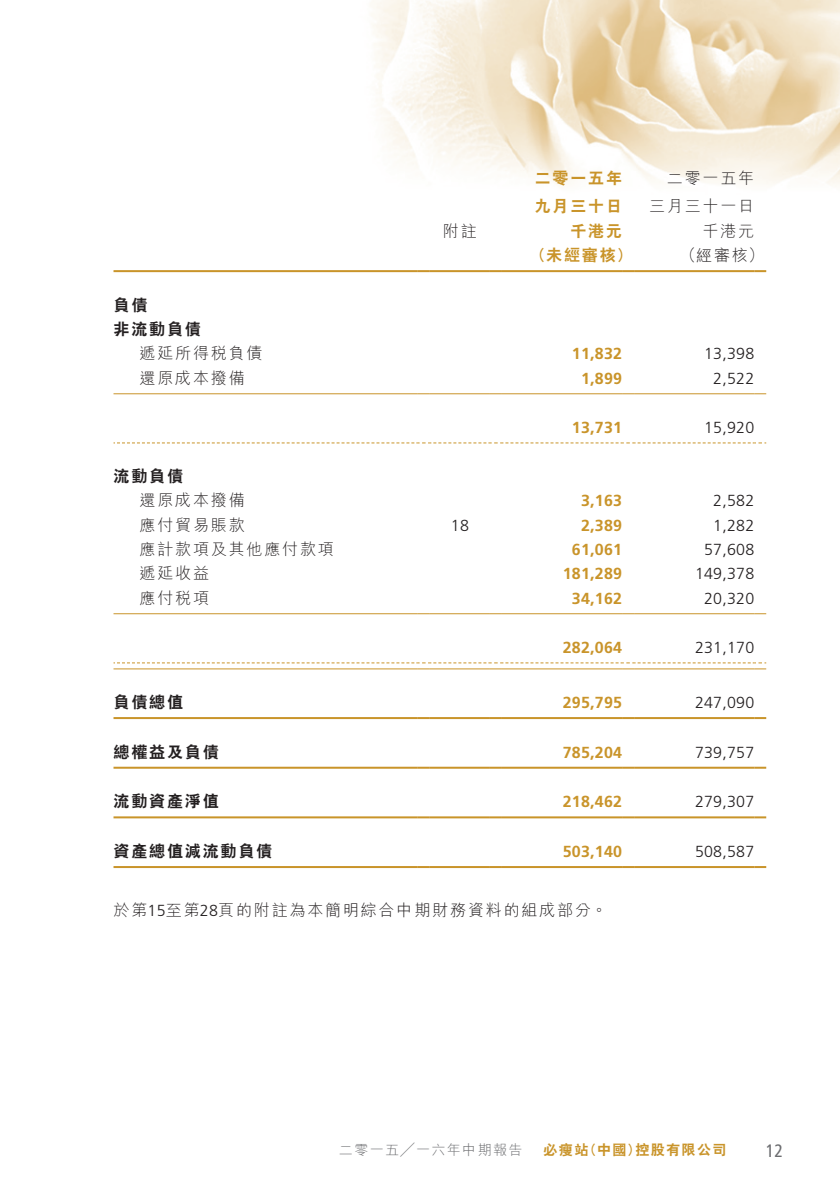
<style>
.page{position:relative;width:840px;height:1191px;background:#fff}
.page>*{position:absolute;margin:0;border:0;box-sizing:border-box;transform-origin:0 0}
.t1{font:condensed 18px "Frutiger LT Std";color:#6c6d70}
._31_table_tab_6pt{font:300 16px "Frutiger LT Std";letter-spacing:.015em;color:#231f20}
._31_table_tab_6pt-2{font:700 16px "Frutiger LT Std";letter-spacing:.015em;color:#c9942a}
._15_Table_Stub{font:300 16px "M Hei HK";letter-spacing:.115em;color:#231f20}
._15_Table_Stub-2{font:800 16px "C Hei 2 HK";letter-spacing:.115em;color:#231f20}
._11_P0{font:300 16px "M Hei HK";letter-spacing:.115em;color:#231f20}
._31_table_tab_6pt-3{font:300 16px/28px "M Hei HK";letter-spacing:.115em;color:#231f20;text-align:right}
._31_table_tab_6pt-4{font:800 16px/28px "C Hei 2 HK";letter-spacing:.115em;color:#c9942a}
._11_P0-2{font:800 16px "C Hei 2 HK";color:#c9942a}
.t2{font:800 14px "C Hei 2 HK";letter-spacing:.1em;color:#c9942a}
.t3{font:300 14px "M Hei HK";letter-spacing:.1em;color:#6c6d70}
.s1{font-family:"Frutiger LT Std"}
</style>
<div class="page">
<img style="left:113px;top:0;width:726px;height:869px">
<hr style="left:113px;top:270px;width:304px;height:2px;background:#c9942a">
<svg style="left:417px;top:270px;width:12px;height:2px"></svg>
<hr style="left:429px;top:270px;width:60px;height:2px;background:#c9942a">
<svg style="left:489px;top:270px;width:12px;height:2px"></svg>
<hr style="left:501px;top:270px;width:120px;height:2px;background:#c9942a">
<svg style="left:621px;top:270px;width:12px;height:2px"></svg>
<hr style="left:633px;top:270px;width:120px;height:2px;background:#c9942a">
<svg style="left:753px;top:270px;width:12px;height:2px"></svg>
<hr style="left:113px;top:717px;width:304px;height:2px;background:#c9942a">
<svg style="left:417px;top:717px;width:12px;height:2px"></svg>
<hr style="left:429px;top:717px;width:60px;height:2px;background:#c9942a">
<svg style="left:489px;top:717px;width:12px;height:2px"></svg>
<hr style="left:501px;top:717px;width:120px;height:2px;background:#c9942a">
<svg style="left:621px;top:717px;width:12px;height:2px"></svg>
<hr style="left:633px;top:717px;width:120px;height:2px;background:#c9942a">
<svg style="left:753px;top:717px;width:12px;height:2px"></svg>
<hr style="left:113px;top:766px;width:304px;height:2px;background:#c9942a">
<svg style="left:417px;top:766px;width:12px;height:2px"></svg>
<hr style="left:429px;top:766px;width:60px;height:2px;background:#c9942a">
<svg style="left:489px;top:766px;width:12px;height:2px"></svg>
<hr style="left:501px;top:766px;width:120px;height:2px;background:#c9942a">
<svg style="left:621px;top:766px;width:12px;height:2px"></svg>
<hr style="left:633px;top:766px;width:120px;height:2px;background:#c9942a">
<svg style="left:753px;top:766px;width:12px;height:2px"></svg>
<hr style="left:113px;top:816px;width:304px;height:2px;background:#c9942a">
<svg style="left:417px;top:816px;width:12px;height:2px"></svg>
<hr style="left:429px;top:816px;width:60px;height:2px;background:#c9942a">
<svg style="left:489px;top:816px;width:12px;height:2px"></svg>
<hr style="left:501px;top:816px;width:120px;height:2px;background:#c9942a">
<svg style="left:621px;top:816px;width:12px;height:2px"></svg>
<hr style="left:633px;top:816px;width:120px;height:2px;background:#c9942a">
<svg style="left:753px;top:816px;width:12px;height:2px"></svg>
<hr style="left:113px;top:866px;width:304px;height:2px;background:#c9942a">
<svg style="left:417px;top:866px;width:12px;height:2px"></svg>
<hr style="left:429px;top:866px;width:60px;height:2px;background:#c9942a">
<svg style="left:489px;top:866px;width:12px;height:2px"></svg>
<hr style="left:501px;top:866px;width:120px;height:2px;background:#c9942a">
<svg style="left:621px;top:866px;width:12px;height:2px"></svg>
<hr style="left:633px;top:866px;width:120px;height:2px;background:#c9942a">
<svg style="left:753px;top:866px;width:12px;height:2px"></svg>
<hr style="left:113px;top:393px;width:304px;height:1px;background:#c9942a">
<svg style="left:417px;top:393px;width:12px;height:1px"></svg>
<hr style="left:429px;top:393px;width:60px;height:1px;background:#c9942a">
<svg style="left:489px;top:393px;width:12px;height:1px"></svg>
<hr style="left:501px;top:393px;width:120px;height:1px;background:#c9942a">
<svg style="left:621px;top:393px;width:12px;height:1px"></svg>
<hr style="left:633px;top:393px;width:120px;height:1px;background:#c9942a">
<svg style="left:753px;top:393px;width:12px;height:1px"></svg>
<hr style="left:113px;top:613px;width:304px;height:1px;background:#c9942a">
<svg style="left:417px;top:613px;width:12px;height:1px"></svg>
<hr style="left:429px;top:613px;width:60px;height:1px;background:#c9942a">
<svg style="left:489px;top:613px;width:12px;height:1px"></svg>
<hr style="left:501px;top:613px;width:120px;height:1px;background:#c9942a">
<svg style="left:621px;top:613px;width:12px;height:1px"></svg>
<hr style="left:633px;top:613px;width:120px;height:1px;background:#c9942a">
<svg style="left:753px;top:613px;width:12px;height:1px"></svg>
<svg style="left:113px;top:442px;width:652px;height:1px"></svg>
<svg style="left:113px;top:662px;width:652px;height:7px"></svg>
<p class="_31_table_tab_6pt-3" style="left:442px;top:216px;width:35px">附註</p>
<p class="_31_table_tab_6pt-4" style="left:534px;top:165px;width:89px">二零一五年九月三十日</p>
<p class="_31_table_tab_6pt-3" style="left:648px;top:164px;width:107px">二零一五年三月三十一日</p>
<p class="_31_table_tab_6pt-3" style="left:702px;top:216px;width:53px">千港元</p>
<p class="_31_table_tab_6pt-4" style="left:570px;top:217px;width:53px">千港元</p>
<p class="_11_P0-2" style="left:529px;top:244px;width:103px">（未經審核）</p>
<p class="_11_P0" style="left:679px;top:244px;width:86px">（經審核(</p>
<p class="_15_Table_Stub-2" style="left:113px;top:294px;width:35px">負債</p>
<p class="_15_Table_Stub-2" style="left:113px;top:318px;width:89px">非流動負債</p>
<p class="_15_Table_Stub" style="left:139px;top:342px;width:124px">遞延所得稅負債</p>
<p class="_31_table_tab_6pt-2" style="left:571px;top:344px;width:52px">11,832</p>
<p class="_31_table_tab_6pt" style="left:703px;top:345px;width:52px">13,398</p>
<p class="_15_Table_Stub" style="left:139px;top:367px;width:107px">還原成本撥備</p>
<p class="_31_table_tab_6pt-2" style="left:580px;top:369px;width:42px">1,899</p>
<p class="_31_table_tab_6pt" style="left:712px;top:369px;width:42px">2,522</p>
<p class="_31_table_tab_6pt-2" style="left:571px;top:418px;width:52px">13,731</p>
<p class="_31_table_tab_6pt" style="left:703px;top:418px;width:52px">15,920</p>
<p class="_15_Table_Stub-2" style="left:113px;top:465px;width:71px">流動負債</p>
<p class="_15_Table_Stub" style="left:139px;top:489px;width:107px">還原成本撥備</p>
<p class="_31_table_tab_6pt-2" style="left:580px;top:491px;width:42px">3,163</p>
<p class="_31_table_tab_6pt" style="left:712px;top:492px;width:42px">2,582</p>
<p class="_15_Table_Stub" style="left:139px;top:513px;width:107px">應付貿易賬款</p>
<p class="_31_table_tab_6pt" style="left:450px;top:516px;width:20px">18</p>
<p class="_31_table_tab_6pt-2" style="left:580px;top:516px;width:42px">2,389</p>
<p class="_31_table_tab_6pt" style="left:712px;top:516px;width:42px">1,282</p>
<p class="_15_Table_Stub" style="left:139px;top:538px;width:196px">應計款項及其他應付款項</p>
<p class="_31_table_tab_6pt-2" style="left:571px;top:540px;width:52px">61,061</p>
<p class="_31_table_tab_6pt" style="left:703px;top:540px;width:52px">57,608</p>
<p class="_15_Table_Stub" style="left:139px;top:562px;width:71px">遞延收益</p>
<p class="_31_table_tab_6pt-2" style="left:562px;top:564px;width:61px">181,289</p>
<p class="_31_table_tab_6pt" style="left:694px;top:565px;width:61px">149,378</p>
<p class="_15_Table_Stub" style="left:139px;top:586px;width:71px">應付稅項</p>
<p class="_31_table_tab_6pt-2" style="left:571px;top:589px;width:52px">34,162</p>
<p class="_31_table_tab_6pt" style="left:703px;top:589px;width:52px">20,320</p>
<p class="_31_table_tab_6pt-2" style="left:562px;top:638px;width:61px">282,064</p>
<p class="_31_table_tab_6pt" style="left:694px;top:638px;width:61px">231,170</p>
<p class="_15_Table_Stub-2" style="left:113px;top:691px;width:71px">負債總值</p>
<p class="_31_table_tab_6pt-2" style="left:562px;top:693px;width:61px">295,795</p>
<p class="_31_table_tab_6pt" style="left:694px;top:693px;width:61px">247,090</p>
<p class="_15_Table_Stub-2" style="left:113px;top:741px;width:107px">總權益及負債</p>
<p class="_31_table_tab_6pt-2" style="left:562px;top:742px;width:61px">785,204</p>
<p class="_31_table_tab_6pt" style="left:694px;top:743px;width:61px">739,757</p>
<p class="_15_Table_Stub-2" style="left:113px;top:790px;width:107px">流動資產淨值</p>
<p class="_31_table_tab_6pt-2" style="left:562px;top:792px;width:61px">218,462</p>
<p class="_31_table_tab_6pt" style="left:694px;top:792px;width:61px">279,307</p>
<p class="_15_Table_Stub-2" style="left:113px;top:840px;width:160px">資產總值減流動負債</p>
<p class="_31_table_tab_6pt-2" style="left:562px;top:842px;width:61px">503,140</p>
<p class="_31_table_tab_6pt" style="left:694px;top:842px;width:61px">508,587</p>
<p class="_11_P0" style="left:113px;top:899px;width:495px">於第<span class="s1">15</span>至第<span class="s1">28</span>頁的附註為本簡明綜合中期財務資料的組成部分。</p>
<p class="t3" style="left:339px;top:1139px;width:185px">二零一五╱一六年中期報告</p>
<p class="t2" style="left:543px;top:1140px;width:46px">必瘦站</p>
<p class="t2" style="left:635px;top:1140px;width:92px">控股有限公司</p>
<p class="t2" style="left:583px;top:1140px;width:59px">（中國）</p>
<p class="t1" style="left:765px;top:1140px;width:19px">12</p>
</div>
